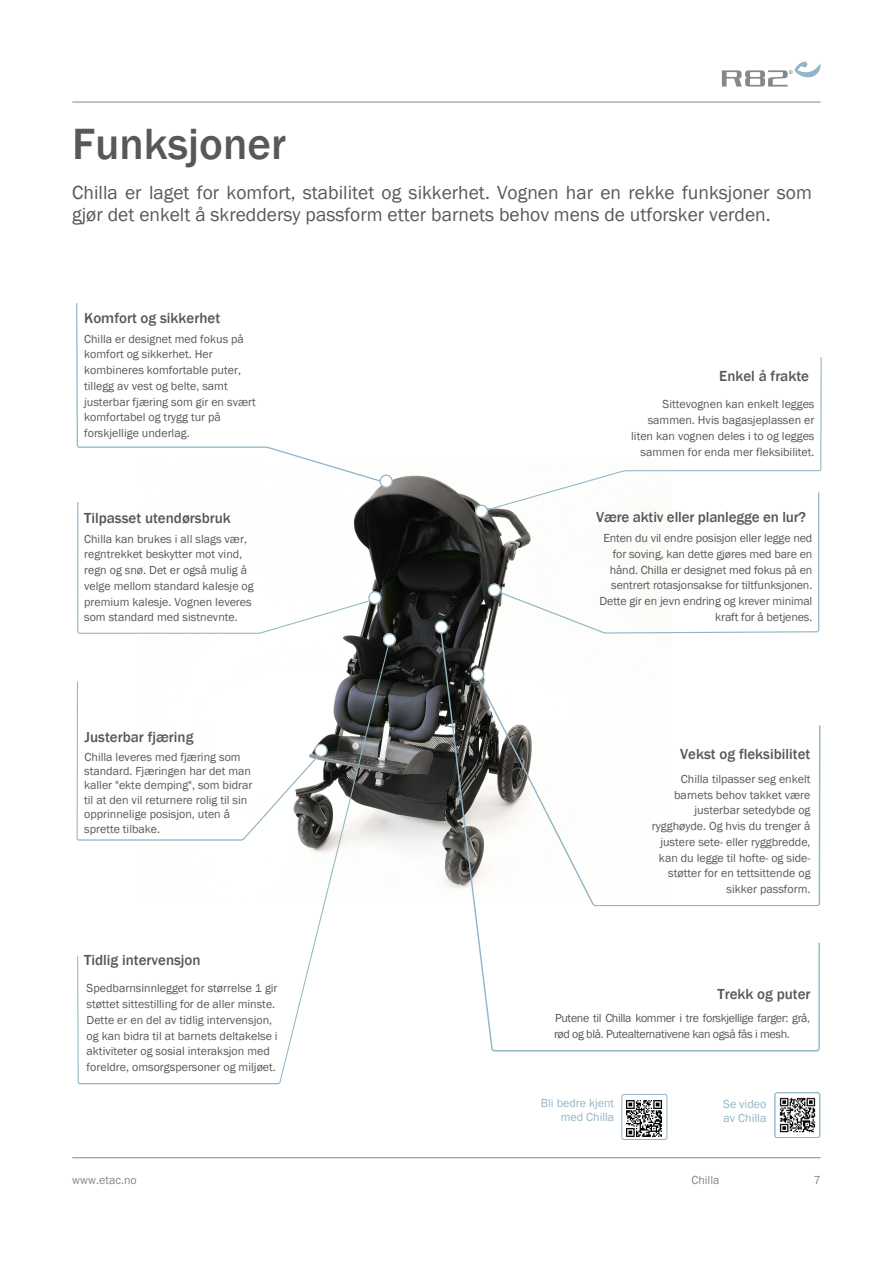
<style>
.page{position:relative;width:893px;height:1263px;background:#fff}
.page>*{position:absolute;margin:0;border:0;box-sizing:border-box;transform-origin:0 0}
._3__Body_-_Intro{font:500 45px "Franklin Gothic";color:#57585a}
._3__Body_-_Intro-2{font:19.5px/22.5px "Franklin Gothic";color:#57585a}
._5__Body_-_Features___options{font:500 15px "Franklin Gothic";color:#57585a}
._5__Body_-_Features___options-2{font:500 15px "Franklin Gothic";letter-spacing:-.01em;color:#57585a}
._5__Header_-_Features___options{font:500 15px "Franklin Gothic";color:#57585a}
._5__Body_-_Features___options-3{font:12px/15.8px "Franklin Gothic";color:#57585a}
._5__Body_-_Features___options-4{font:12px/15.8px "Franklin Gothic";color:#57585a}
._5__Header_-_Features___options-2{font:12px/15.8px "Franklin Gothic";color:#57585a;text-align:right}
._5__Body_-_Features___options-5{font:12px/15.8px "Franklin Gothic";letter-spacing:-.03em;color:#57585a}
._12_GO_TO_NEW{font:12px/13.5px "Franklin Gothic";color:#92b6c7;text-align:right}
.t1{font:12px "Franklin Gothic";color:#83888c}
.t2{font:12px "Franklin Gothic";color:#83888c}
.s1{font-style:inherit}
</style>
<div class="page">
<img style="left:384px;top:474px;width:115px;height:374px">
<hr style="left:72px;top:102px;width:749px;height:1px;background:#83888c">
<hr style="left:72px;top:1157px;width:749px;height:1px;background:#83888c">
<svg style="left:722px;top:62px;width:99px;height:25px"></svg>
<svg style="left:77px;top:644px;width:313px;height:441px"></svg>
<svg style="left:439px;top:630px;width:60px;height:529px"></svg>
<svg style="left:499px;top:511px;width:321px;height:123px"></svg>
<svg style="left:485px;top:357px;width:337px;height:154px"></svg>
<svg style="left:477px;top:679px;width:344px;height:480px"></svg>
<svg style="left:76px;top:303px;width:308px;height:720px"></svg>
<div style="left:369px;top:592px;width:12px;height:12px;background:#fff;border-radius:50%"></div>
<div style="left:368px;top:591px;width:14px;height:13px;border:1px solid #92b6c7;border-radius:50%"></div>
<div style="left:380px;top:475px;width:12px;height:12px;background:#fff;border-radius:50%"></div>
<div style="left:379px;top:475px;width:14px;height:13px;border:1px solid #92b6c7;border-radius:50%"></div>
<div style="left:488px;top:584px;width:12px;height:12px;background:#fff;border-radius:50%"></div>
<div style="left:488px;top:583px;width:13px;height:14px;border:1px solid #92b6c7;border-radius:50%"></div>
<div style="left:383px;top:633px;width:12px;height:12px;background:#fff;border-radius:50%"></div>
<div style="left:383px;top:633px;width:13px;height:13px;border:1px solid #92b6c7;border-radius:50%"></div>
<div style="left:471px;top:668px;width:12px;height:12px;background:#fff;border-radius:50%"></div>
<div style="left:471px;top:668px;width:13px;height:13px;border:1px solid #92b6c7;border-radius:50%"></div>
<div style="left:315px;top:744px;width:12px;height:12px;background:#fff;border-radius:50%"></div>
<div style="left:314px;top:744px;width:14px;height:13px;border:1px solid #92b6c7;border-radius:50%"></div>
<div style="left:435px;top:621px;width:12px;height:12px;background:#fff;border-radius:50%"></div>
<div style="left:435px;top:620px;width:13px;height:14px;border:1px solid #92b6c7;border-radius:50%"></div>
<div style="left:775px;top:1093px;width:45px;height:44px;background:#fff;border-radius:2px"></div>
<div style="left:775px;top:1092px;width:45px;height:46px;border:1px solid #92b6c7;border-radius:2px"></div>
<img style="left:779px;top:1097px;width:37px;height:36px">
<div style="left:475px;top:505px;width:12px;height:12px;background:#fff;border-radius:50%"></div>
<div style="left:475px;top:505px;width:13px;height:13px;border:1px solid #92b6c7;border-radius:50%"></div>
<img style="left:624px;top:1098px;width:40px;height:40px">
<div style="left:621px;top:1094px;width:46px;height:46px;border:1px solid #92b6c7;border-radius:2px"></div>
<p class="_3__Body_-_Intro" style="left:72px;top:116px;width:215px">Funksjoner</p>
<p class="_3__Body_-_Intro-2" style="left:72px;top:181px;width:741px">Chilla er laget for komfort, stabilitet og sikkerhet. Vognen har en rekke funksjoner som gjør det enkelt å skreddersy passform etter barnets behov mens de utforsker verden.</p>
<p class="_5__Body_-_Features___options" style="left:84px;top:308px;width:137px">Komfort og sikkerhet</p>
<p class="_5__Body_-_Features___options-3" style="left:84px;top:331px;width:173px">Chilla er designet med fokus på komfort og sikkerhet. Her kombineres komfortable puter, tillegg av vest og belte, samt justerbar fjæring som gir en svært komfortabel og trygg tur på forskjellige underlag.</p>
<p class="_5__Body_-_Features___options-2" style="left:84px;top:508px;width:148px">Tilpasset utendørsbruk</p>
<p class="_5__Body_-_Features___options-3" style="left:84px;top:531px;width:171px">Chilla kan brukes i all slags vær, regntrekket beskytter mot vind, regn og snø. Det er også mulig å velge mellom standard kalesje og premium kalesje. <span class="s1">Vognen leveres som standard med sistnevnte</span>.</p>
<p class="_5__Body_-_Features___options" style="left:85px;top:727px;width:110px">Justerbar fjæring</p>
<p class="_5__Body_-_Features___options-3" style="left:84px;top:749px;width:170px;line-height:14.4px">Chilla leveres med fjæring som standard. Fjæringen har det man kaller "ekte demping<span class="s1">"</span>, som bidrar til at den vil returnere <span class="s1">rolig</span> til sin opprinnelige posisjon<span class="s1">,</span> uten å sprette <span class="s1">tilbake.</span></p>
<p class="_5__Body_-_Features___options" style="left:84px;top:951px;width:118px">Tidlig <span class="s1">interven</span>sjon</p>
<p class="_5__Body_-_Features___options-4" style="left:87px;top:981px;width:193px">Spedbarnsinnlegget for størrelse 1 gir støttet sittestilling for de aller minste.<br>Dette er en del av tidlig intervensjon, og kan bidra til at barnets deltakelse i aktiviteter og sosial interaksjon med foreldre, omsorgspersoner og miljøet.</p>
<p class="_5__Header_-_Features___options" style="left:719px;top:367px;width:91px"><span class="s1">E</span>nkel å frakte</p>
<p class="_5__Header_-_Features___options-2" style="left:631px;top:397px;width:185px"><span class="s1">Sittev</span>ognen kan enkelt legges sammen. Hvis bagasje<span class="s1">plassen</span> er liten kan vognen deles i to og legges sammen for enda mer fleksibilitet.</p>
<p class="_5__Body_-_Features___options-2" style="left:596px;top:508px;width:212px">Være aktiv eller planlegge en lur?</p>
<p class="_5__Body_-_Features___options-3" style="left:600px;top:531px;width:214px;text-align:right">Enten du vil endre posisjon eller legge ned for soving, kan dette gjøres med bare en hånd. Chilla er designet med fokus på en sentrert rotasjonsakse for tiltfunksjonen.<br>Dette gir en jevn endring og krever minimal kraft for å betjenes.</p>
<p class="_5__Header_-_Features___options" style="left:680px;top:744px;width:132px">Vekst og fleksibilitet</p>
<p class="_5__Body_-_Features___options-3" style="left:652px;top:771px;width:160px;text-align:right">Chilla tilpasser seg enkelt barnets behov takket være justerbar setedybde og rygghøyde. Og hvis du trenger å justere sete- eller ryggbredde<span class="s1">, </span>kan du legge til hofte- og side&shy;støtter for en tettsittende og sikker passform.</p>
<p class="_5__Header_-_Features___options" style="left:717px;top:984px;width:95px">Trekk og puter</p>
<p class="_5__Body_-_Features___options-5" style="left:554px;top:1011px;width:258px">Putene til Chilla kommer i tre forskjellige farger: grå, rød og blå. Putealternativene kan også fås i mesh.</p>
<p class="_12_GO_TO_NEW" style="left:541px;top:1097px;width:75px">Bli bedre kjent med Chilla</p>
<p class="_12_GO_TO_NEW" style="left:723px;top:1097px;width:45px;line-height:14.4px;text-align:left">Se video av Chilla</p>
<p class="t1" style="left:72px;top:1173px;width:66px">www.etac.no</p>
<p class="t2" style="left:691px;top:1173px;width:30px">Chilla</p>
<p class="t2" style="left:814px;top:1173px;width:9px">7</p>
</div>
